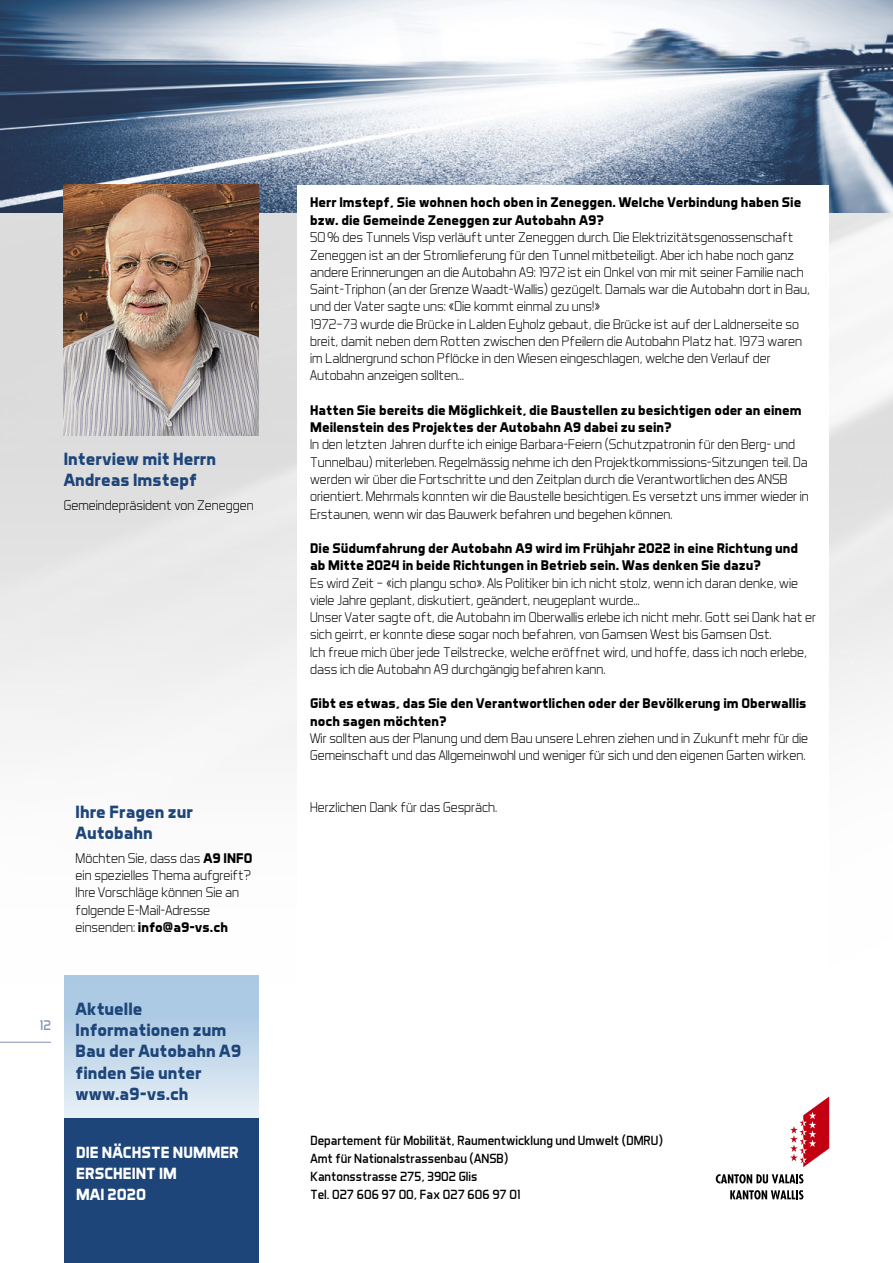
<style>
.page{position:relative;width:893px;height:1263px;background:#fff}
.page>*{position:absolute;margin:0;border:0;box-sizing:border-box;transform-origin:0 0}
.t1{font:700 18px/21px "Aero Matics";color:#1d4579}
.t2{font:700 16.5px/21px "Aero Matics";color:#fff}
.t3{font:300 14.25px/17.2px "Aero Matics";color:#000}
.t4{font:700 14.25px/17.2px "Aero Matics";color:#000}
.t5{font:14.25px "Aero Matics";color:#8492b7}
.t6{font:13.5px/18px "Aero Matics";color:#000}
.s1{font-weight:700}
</style>
<div class="page">
<img style="left:0;top:213px;width:893px;height:132px">
<img style="left:0;top:345px;width:893px;height:674px">
<img style="left:0;top:0;width:893px;height:213px">
<hr style="left:0;top:1042px;width:51px;height:1px;background:#8492b7">
<svg style="left:790px;top:1096px;width:39px;height:71px"></svg>
<svg style="left:716px;top:1174px;width:87px;height:9px"></svg>
<svg style="left:730px;top:1190px;width:73px;height:9px"></svg>
<div style="left:64px;top:1118px;width:194px;height:145px;background:#1d4579"></div>
<div style="left:297px;top:185px;width:532px;height:880px;background:#fff"></div>
<img style="left:64px;top:185px;width:194px;height:250px">
<div style="left:64px;top:975px;width:194px;height:144px;background:linear-gradient(to bottom,#9fc2df,#e6eef6)"></div>
<p class="t1" style="left:64px;top:448px;width:154px">Interview mit Herrn<br>Andreas Imstepf</p>
<p class="t3" style="left:64px;top:496px;width:191px">Gemeindepräsident von Zeneggen</p>
<p class="t1" style="left:76px;top:801px;width:119px">Ihre Fragen zur<br>Autobahn</p>
<p class="t3" style="left:76px;top:849px;width:178px">Möchten Sie, dass das <span class="s1">A9 INFO </span>ein spezielles Thema aufgreift?<br>Ihre Vorschläge können Sie an folgende E-Mail-Adresse einsenden: <span class="s1">info@a9-vs.ch</span></p>
<p class="t5" style="left:40px;top:1017px;width:13px">12</p>
<p class="t1" style="left:76px;top:998px;width:167px">Aktuelle<br>Informationen zum<br>Bau der Autobahn A9 finden Sie unter www.a9-vs.ch</p>
<p class="t2" style="left:76px;top:1141px;width:164px">DIE NÄCHSTE NUMMER<br>ERSCHEINT IM<br>MAI 2O2O</p>
<p class="t4" style="left:310px;top:194px;width:493px;line-height:17.7px">Herr Imstepf, Sie wohnen hoch oben in Zeneggen. Welche Verbindung haben Sie bzw. die Gemeinde Zeneggen zur Autobahn A9?</p>
<p class="t3" style="left:310px;top:229px;width:501px">5O% des Tunnels Visp verläuft unter Zeneggen durch. Die Elektrizitätsgenossenschaft Zeneggen ist an der Stromlieferung für den Tunnel mitbeteiligt. Aber ich habe noch ganz andere Erinnerungen an die Autobahn A9: 1972 ist ein Onkel von mir mit seiner Familie nach Saint-Triphon (an der Grenze Waadt-Wallis) gezügelt. Damals war die Autobahn dort in Bau, und der Vater sagte uns: «Die kommt einmal zu uns!»<br>1972—73 wurde die Brücke in Lalden Eyholz gebaut, die Brücke ist auf der Laldnerseite so breit, damit neben dem Rotten zwischen den Pfeilern die Autobahn Platz hat. 1973 waren im Laldnergrund schon Pflöcke in den Wiesen eingeschlagen, welche den Verlauf der Autobahn anzeigen sollten…</p>
<p class="t4" style="left:310px;top:401px;width:493px">Hatten Sie bereits die Möglichkeit, die Baustellen zu besichtigen oder an einem<br>Meilenstein des Projektes der Autobahn A9 dabei zu sein?</p>
<p class="t3" style="left:310px;top:436px;width:500px">In den letzten Jahren durfte ich einige Barbara-Feiern (Schutzpatronin für den Berg- und Tunnelbau) miterleben. Regelmässig nehme ich den Projektkommissions-Sitzungen teil. Da werden wir über die Fortschritte und den Zeitplan durch die Verantwortlichen des ANSB orientiert. Mehrmals konnten wir die Baustelle besichtigen. Es versetzt uns immer wieder in Erstaunen, wenn wir das Bauwerk befahren und begehen können.</p>
<p class="t4" style="left:310px;top:539px;width:489px">Die Südumfahrung der Autobahn A9 wird im Frühjahr 2O22 in eine Richtung und ab Mitte 2O24 in beide Richtungen in Betrieb sein. Was denken Sie dazu?</p>
<p class="t3" style="left:310px;top:574px;width:507px">Es wird Zeit — «ich plangu scho». Als Politiker bin ich nicht stolz, wenn ich daran denke, wie viele Jahre geplant, diskutiert, geändert, neugeplant wurde…<br>Unser Vater sagte oft, die Autobahn im Oberwallis erlebe ich nicht mehr. Gott sei Dank hat er sich geirrt, er konnte diese sogar noch befahren, von Gamsen West bis Gamsen Ost.<br>Ich freue mich über jede Teilstrecke, welche eröffnet wird, und hoffe, dass ich noch erlebe, dass ich die Autobahn A9 durchgängig befahren kann.</p>
<p class="t4" style="left:310px;top:695px;width:498px">Gibt es etwas, das Sie den Verantwortlichen oder der Bevölkerung im Oberwallis noch sagen möchten?</p>
<p class="t3" style="left:310px;top:729px;width:499px">Wir sollten aus der Planung und dem Bau unsere Lehren ziehen und in Zukunft mehr für die<br>Gemeinschaft und das Allgemeinwohl und weniger für sich und den eigenen Garten wirken.</p>
<p class="t3" style="left:310px;top:798px;width:189px">Herzlichen Dank für das Gespräch.</p>
<p class="t6" style="left:310px;top:1131px;width:354px">Departement für Mobilität, Raumentwicklung und Umwelt (DMRU)<br>Amt für Nationalstrassenbau (ANSB)<br>Kantonsstrasse 275, 39O2 Glis<br>Tel. O27 6O6 97 OO, Fax O27 6O6 97 O1</p>
</div>
